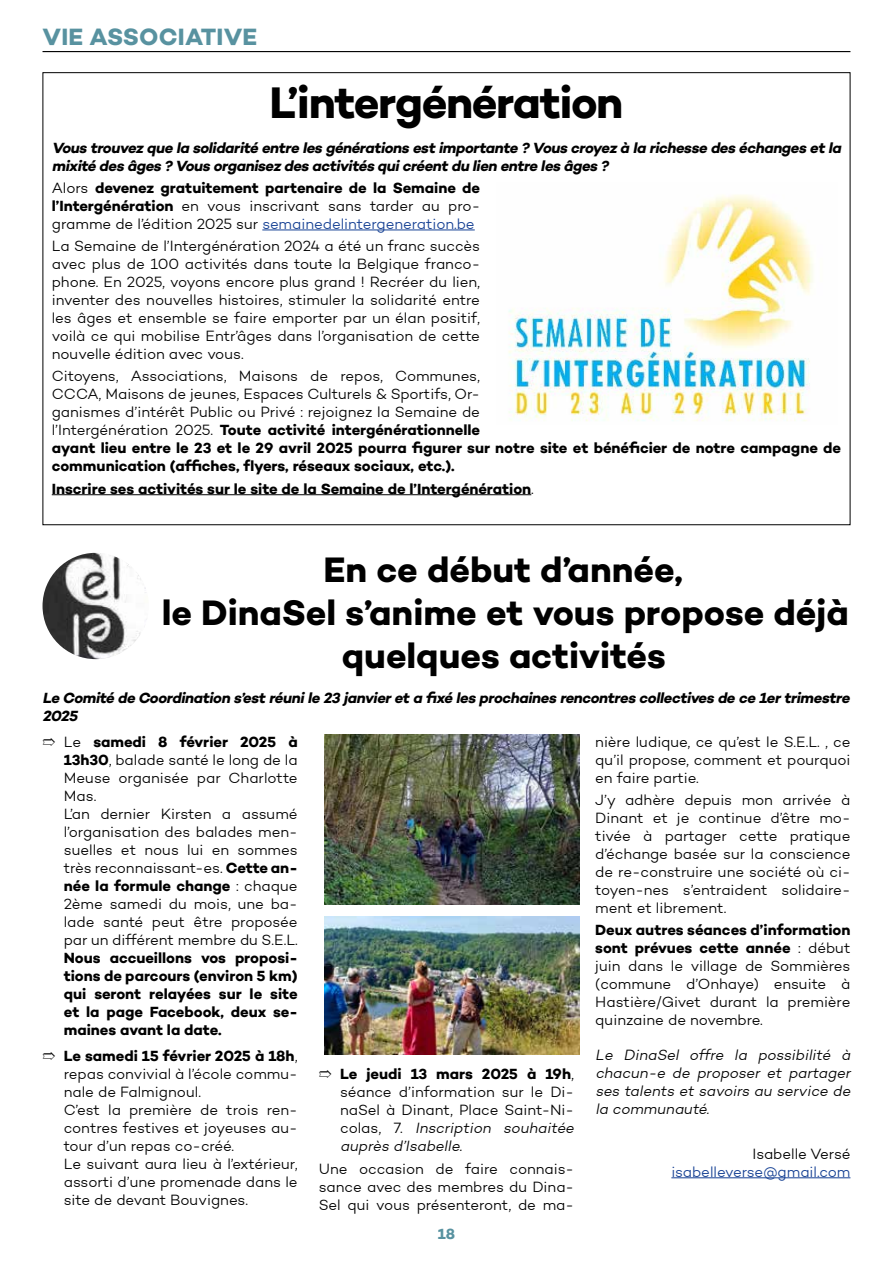
<style>
.page{position:relative;width:893px;height:1263px;background:#fff}
.page>*{position:absolute;margin:0;border:0;box-sizing:border-box;transform-origin:0 0}
.t1{font:700 45px "Campton";letter-spacing:-.03em;color:#000}
.t2{font:700 36px/43.2px "Campton";color:#000;text-align:center}
.t3{font:700 24px "Campton";letter-spacing:.005em;color:#5892a0}
.t4{font:300 15px/18px "Campton";letter-spacing:-.005em;color:#000;text-align:justify}
.t5{font:700 15px/18px "Campton";letter-spacing:-.005em;color:#000;text-align:justify}
.t6{font:italic 700 15px/18px "Campton";color:#000}
.t7{font:italic 300 15px/18px "Campton";color:#000;text-align:justify}
.t8{font:300 15px "Campton";letter-spacing:-.01em;color:#164194}
.t9{font:700 15px "Campton";color:#5892a0}
.s1{font-weight:700}
.s2{color:#164194}
.s3{font-weight:300}
.s4{font-style:italic}
</style>
<div class="page">
<hr style="left:43px;top:51px;width:807px;height:1px;background:#000">
<img style="left:43px;top:553px;width:106px;height:106px;border-radius:53px">
<img style="left:324px;top:735px;width:256px;height:170px">
<img style="left:324px;top:916px;width:256px;height:138px">
<hr style="left:671px;top:1177px;width:179px;height:1px;background:#164194">
<hr style="left:262px;top:230px;width:213px;height:1px;background:#164194">
<hr style="left:52px;top:494px;width:479px;height:1px;background:#000">
<img style="left:508px;top:195px;width:305px;height:226px">
<h3 class="t3" style="left:43px;top:21px;width:216px">VIE ASSOCIATIVE</h3>
<h1 class="t1" style="left:269px;top:73px;width:356px">L’intergénération</h1>
<p class="t6" style="left:52px;top:138px;width:794px">Vous trouvez que la solidarité entre les générations estimportante ? Vous croyez à la richesse des échanges etla mixité des âges ? Vous organisez des activités quicréentdu lien entre les âges ?</p>
<p class="t4" style="left:52px;top:178px;width:430px">Alors <span class="s1">devenez gratuitement partenaire de la Semaine de l’Intergénération</span> en vous inscrivant sans tarder au pro&shy;gramme de l’édition 2025 sur <span class="s2">semainedelintergeneration.be</span></p>
<p class="t4" style="left:52px;top:237px;width:430px">La Semaine de l’Intergénération 2024 a été un franc succès avec plus de 100 activités dans toute la Belgique franco&shy;phone. En 2025, voyons encore plus grand ! Recréer du lien, inventer des nouvelles histoires, stimuler la solidarité entre les âges et ensemble se faire emporter par un élan positif, voilà ce qui mobilise Entr’âges dans l’organisation de cette nouvelle édition avec vous.</p>
<p class="t5" style="left:52px;top:367px;width:791px;text-align:left"><span class="s3">Citoyens, Associations, Maisons de repos, Communes,<br>CCCA, Maisons de jeunes, Espaces Culturels &amp; Sportifs, Or-<br>ganismes d’intérêt Public ou Privé : rejoignez la Semaine de<br>l’Intergénération 2025.</span> Toute activité intergénérationnelle<br>ayant lieu entre le 23 et le 29 avril 2025 pourra figurer sur notre site et bénéficier de notre campagne de communication (affiches, flyers, réseaux sociaux, etc.).</p>
<p class="t5" style="left:52px;top:479px;width:484px">Inscrire ses activités sur le site de la Semaine de l’Intergénération<span class="s3">.</span></p>
<h2 class="t2" style="left:162px;top:547px;width:689px">En ce début d’année,<br>le DinaSel s’anime et vous propose déjà quelques activités</h2>
<p class="t6" style="left:43px;top:689px;width:812px">Le Comité de Coordination s’estréunile 23 janviereta fixé les prochaines rencontres collectives de ce 1ertrimestre<br>2025</p>
<p class="t4" style="left:64px;top:732px;width:235px;text-align:left;text-indent:-21px">➱ Le <span class="s1">samedi 8 février 2025 à<br>13h30</span>, balade santé le long de la<br>Meuse organisée par Charlotte<br>Mas.<br>L’an dernier Kirsten a assumé l’organisation des balades men&shy;suelles et nous lui en sommes très reconnaissant-es. <span class="s1">Cette an&shy;née la formule change</span> : chaque<br>2ème samedi du mois, une ba&shy;lade santé peut être proposée par un différent membre du S.E.L.</p>
<p class="t5" style="left:64px;top:948px;width:235px">Nous accueillons vos proposi&shy;tions de parcours (environ 5 km) qui seront relayées sur le site et la page Facebook, deux se&shy;maines avant la date.</p>
<p class="t4" style="left:64px;top:1047px;width:235px;text-align:left;text-indent:-21px">➱ <span class="s1">Le samedi 15 février 2025 à 18h</span>, repas convivial à l’école commu&shy;nale de Falmignoul.<br>C’est la première de trois ren&shy;contres festives et joyeuses au&shy;tour d’un repas co-créé.<br>Le suivant aura lieu à l’extérieur, assorti d’une promenade dans le site de devant Bouvignes.</p>
<p class="t4" style="left:595px;top:732px;width:257px">nière ludique, ce qu’est le S.E.L. , ce qu’il propose, comment et pourquoi en faire partie.</p>
<p class="t4" style="left:595px;top:790px;width:257px">J’y adhère depuis mon arrivée à Dinant et je continue d’être mo&shy;tivée à partager cette pratique d’échange basée sur la conscience de re-construire une société où ci&shy;toyen-nes s’entraident solidaire&shy;ment et librement.</p>
<p class="t4" style="left:595px;top:921px;width:257px"><span class="s1">Deux autres séances d’information sont prévues cette année</span> : début juin dans le village de Sommières (commune d’Onhaye) ensuite à Hastière/Givet durant la première quinzaine de novembre.</p>
<p class="t7" style="left:595px;top:1046px;width:260px">Le DinaSel offre la possibilité à chacun-e de proposer et partager ses talents et savoirs au service de la communauté.</p>
<p class="t4" style="left:752px;top:1144px;width:100px">Isabelle Versé</p>
<p class="t8" style="left:671px;top:1162px;width:181px">isabelleverse@gmail.com</p>
<p class="t4" style="left:340px;top:1065px;width:239px;text-align:left;text-indent:-21px">➱ <span class="s1">Le jeudi 13 mars 2025 à 19h</span>, séance d’information sur le Di&shy;naSel à Dinant, Place Saint-Ni&shy;c o l a s , 7. <span class="s4">Inscription souhaitée auprès d’Isabelle.</span></p>
<p class="t4" style="left:319px;top:1159px;width:257px">Une occasion de faire connais&shy;sance avec des membres du Dina-Sel qui vous présenteront, de ma-</p>
<p class="t9" style="left:438px;top:1224px;width:19px">18</p>
</div>
